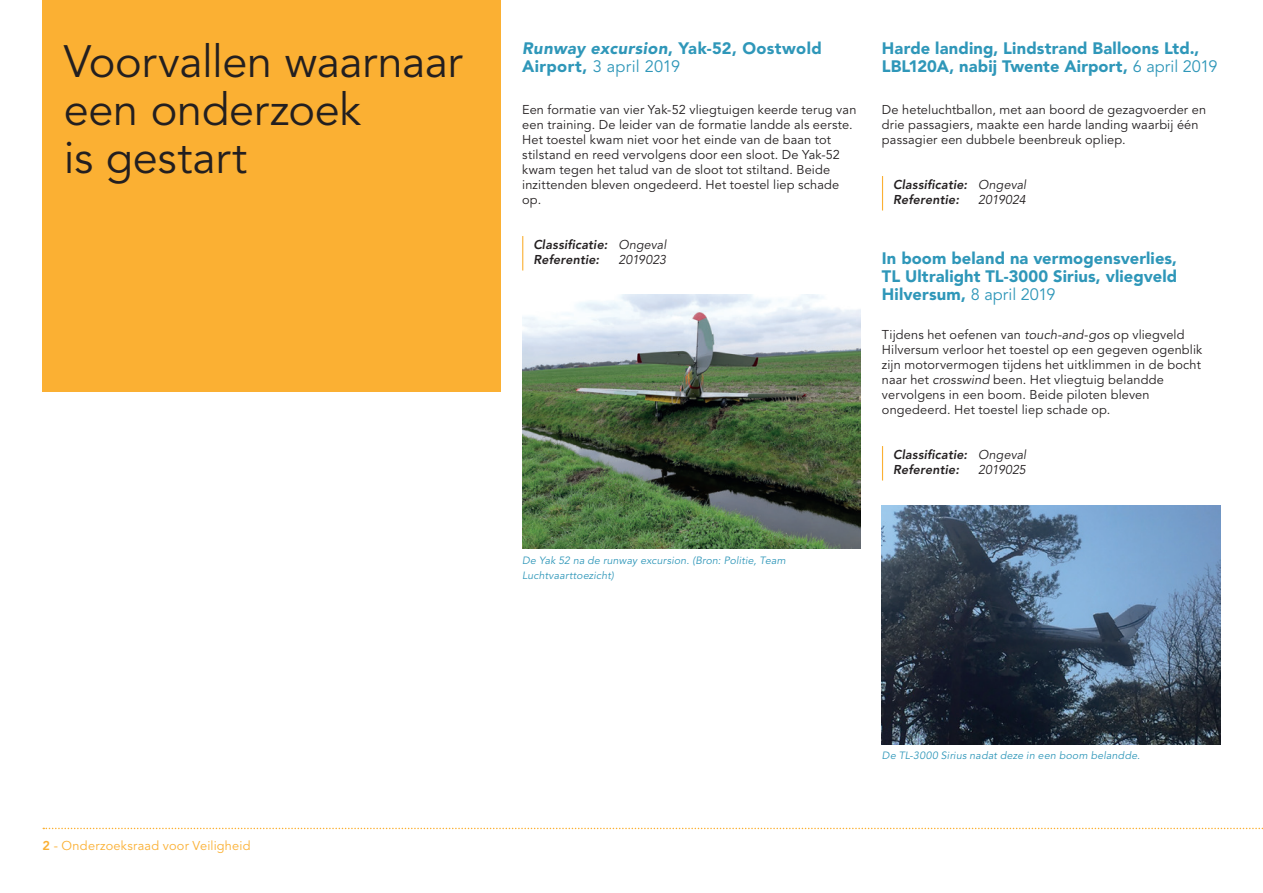
<style>
.page{position:relative;width:1263px;height:893px;background:#fff}
.page>*{position:absolute;margin:0;border:0;box-sizing:border-box;transform-origin:0 0}
.t1{font:45px/48px "Avenir LT Std";letter-spacing:-.005em;color:#231f20}
.t2{font:900 16.5px/18px "Avenir LT Std";letter-spacing:.01em;color:#2f97b9}
.t3{font:12.75px/15px "Avenir LT Std";letter-spacing:.015em;color:#231f20}
.t4{font:italic 800 12.75px/15px "Avenir LT Std";letter-spacing:.015em;color:#231f20}
.t5{font:12.75px "Avenir LT Std";letter-spacing:.02em;color:#fbb033}
.t6{font:italic 12.75px "Avenir LT Std";color:#231f20}
.t7{font:italic 10.5px/15px "Avenir LT Std";letter-spacing:.02em;color:#2f97b9}
.s1{font-style:italic}
.s2{font-weight:400}
.s3{font-weight:800}
</style>
<div class="page">
<svg style="left:43px;top:828px;width:1220px;height:1px"></svg>
<div style="left:43px;top:0;width:458px;height:392px;background:#fbb033"></div>
<hr style="left:522px;top:236px;width:1px;height:34px;background:#fbb033">
<img style="left:522px;top:295px;width:339px;height:254px">
<hr style="left:882px;top:176px;width:1px;height:34px;background:#fbb033">
<hr style="left:882px;top:446px;width:1px;height:34px;background:#fbb033">
<img style="left:882px;top:506px;width:338px;height:238px">
<h1 class="t1" style="left:64px;top:38px;width:400px">Voorvallen waarnaar een onderzoek<br>is gestart</h1>
<p class="t2" style="left:522px;top:39px;width:301px"><span class="s1">Runway excursion</span>, Yak-52, Oostwold<br>Airport, <span class="s2">3 april 2019</span></p>
<p class="t3" style="left:522px;top:102px;width:336px">Een formatie van vier Yak-52 vliegtuigen keerde terug van een training. De leider van de formatie landde als eerste.<br>Het toestel kwam niet voor het einde van de baan tot stilstand en reed vervolgens door een sloot. De Yak-52 kwam tegen het talud van de sloot tot stiltand. Beide inzittenden bleven ongedeerd. Het toestel liep schade op.</p>
<p class="t4" style="left:533px;top:237px;width:135px">Classificatie: <span class="s2">Ongeval<br></span>Referentie:</p>
<p class="t6" style="left:618px;top:252px;width:49px">2019023</p>
<p class="t2" style="left:882px;top:39px;width:337px">Harde landing, Lindstrand Balloons Ltd.,<br>LBL120A, nabij Twente Airport, <span class="s2">6 april 2019</span></p>
<p class="t3" style="left:882px;top:102px;width:326px">De heteluchtballon, met aan boord de gezagvoerder en drie passagiers, maakte een harde landing waarbij één passagier een dubbele beenbreuk opliep.</p>
<p class="t4" style="left:893px;top:177px;width:135px">Classificatie: <span class="s2">Ongeval<br></span>Referentie:</p>
<p class="t6" style="left:978px;top:192px;width:49px">2019024</p>
<p class="t2" style="left:882px;top:249px;width:297px;text-align:justify">In boom beland na vermogensverlies, TL Ultralight TL-3000 Sirius, vliegveld Hilversum, <span class="s2">8 april 2019</span></p>
<p class="t3" style="left:882px;top:327px;width:322px">Tijdens het oefenen van <span class="s1">touch-and-gos</span> op vliegveld Hilversum verloor het toestel op een gegeven ogenblik zijn motorvermogen tijdens het uitklimmen in de bocht naar het <span class="s1">crosswind</span> been. Het vliegtuig belandde vervolgens in een boom. Beide piloten bleven ongedeerd. Het toestel liep schade op.</p>
<p class="t4" style="left:893px;top:447px;width:135px">Classificatie: <span class="s2">Ongeval<br></span>Referentie:</p>
<p class="t6" style="left:978px;top:462px;width:49px">2019025</p>
<p class="t7" style="left:522px;top:553px;width:265px">De Yak 52 na de runway excursion. (Bron: Politie, Team<br>Luchtvaarttoezicht)</p>
<p class="t5" style="left:43px;top:838px;width:210px"><span class="s3">2</span> - Onderzoeksraad voor Veiligheid</p>
<p class="t7" style="left:882px;top:748px;width:260px">De TL-3000 Sirius nadat deze in een boom belandde.</p>
</div>
